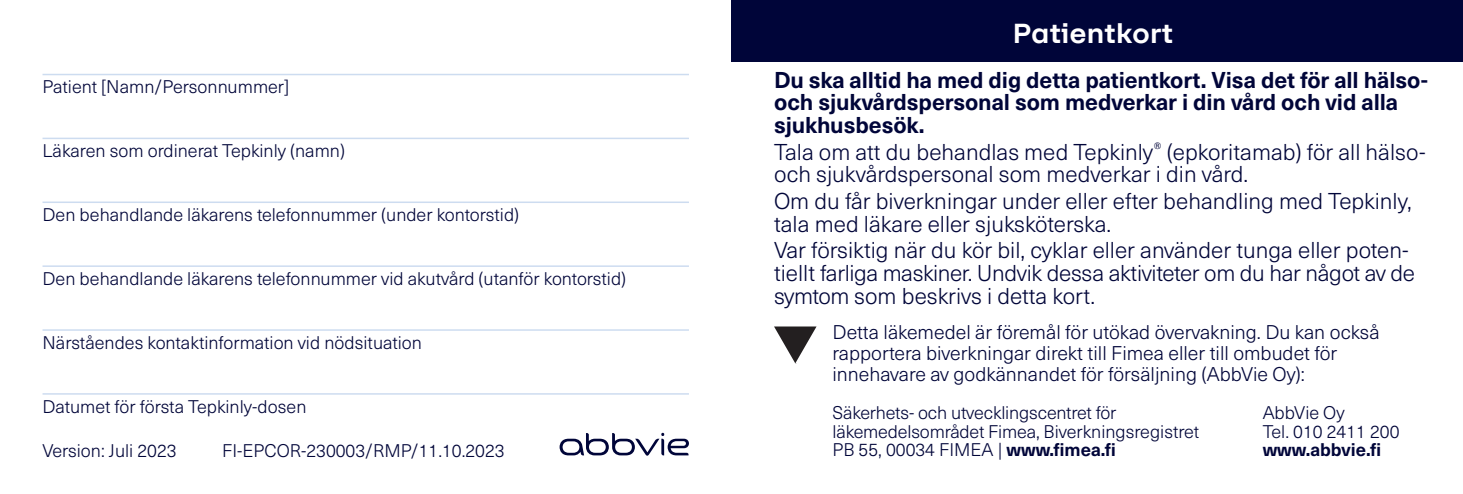
<style>
.page{position:relative;width:1463px;height:494px;background:#fff}
.page>*{position:absolute;margin:0;border:0;box-sizing:border-box;transform-origin:0 0}
.t1{font:700 30px "F37 Lineca";color:#fff}
.t2{font:300 22.5px/22.5px "Neue Haas Unica Pro";color:#000539}
.t3{font:700 22.5px/22.5px "Neue Haas Unica Pro";letter-spacing:-.005em;color:#000539}
.t4{font:300 19.5px/21px "Neue Haas Unica Pro";color:#000539}
.t5{font:300 18px/18.6px "Neue Haas Unica Pro";color:#000539}
.t6{font:700 18px "Neue Haas Unica Pro";color:#000539}
.s1{font-weight:700}
</style>
<div class="page">
<div style="left:731px;top:0;width:732px;height:62px;background:#000539"></div>
<svg style="left:774px;top:326px;width:42px;height:37px"></svg>
<svg style="left:559px;top:432px;width:130px;height:23px"></svg>
<hr style="left:43px;top:74px;width:646px;height:1px;background:#cddcf0">
<hr style="left:43px;top:137px;width:646px;height:2px;background:#cddcf0">
<hr style="left:43px;top:201px;width:646px;height:2px;background:#cddcf0">
<hr style="left:43px;top:265px;width:646px;height:1px;background:#cddcf0">
<hr style="left:43px;top:329px;width:646px;height:1px;background:#cddcf0">
<hr style="left:43px;top:393px;width:646px;height:1px;background:#cddcf0">
<p class="t5" style="left:43px;top:77px;width:248px">Patient [Namn/Personnummer]</p>
<p class="t5" style="left:43px;top:141px;width:304px">Läkaren som ordinerat Tepkinly (namn)</p>
<p class="t5" style="left:43px;top:205px;width:478px">Den behandlande läkarens telefonnummer (under kontorstid)</p>
<p class="t5" style="left:43px;top:269px;width:585px">Den behandlande läkarens telefonnummer vid akutvård (utanför kontorstid)</p>
<p class="t5" style="left:43px;top:333px;width:381px">Närståendes kontaktinformation vid nödsituation</p>
<p class="t5" style="left:43px;top:397px;width:265px">Datumet för första Tepkinly-dosen</p>
<p class="t5" style="left:43px;top:441px;width:136px">Version: Juli 2023</p>
<p class="t5" style="left:222px;top:441px;width:284px">FI-EPCOR-230003/RMP/11.10.2023</p>
<h1 class="t1" style="left:1012px;top:15px;width:162px">Patientkort</h1>
<p class="t3" style="left:774px;top:69px;width:655px">Du ska alltid ha med dig detta patientkort. Visa det för all hälso&shy;och sjukvårdspersonal som medverkar i din vård och vid alla sjukhusbesök.</p>
<p class="t2" style="left:774px;top:141px;width:653px">Tala om att du behandlas med Tepkinly<sup>®</sup> (epkoritamab) för all hälso&shy;och sjukvårdspersonal som medverkar i din vård.</p>
<p class="t2" style="left:774px;top:190px;width:639px">Om du får biverkningar under eller efter behandling med Tepkinly, tala med läkare eller sjuksköterska.</p>
<p class="t2" style="left:774px;top:239px;width:642px">Var försiktig när du kör bil, cyklar eller använder tunga eller poten&shy;tiellt farliga maskiner. Undvik dessa aktiviteter om du har något av de symtom som beskrivs i detta kort.</p>
<p class="t4" style="left:832px;top:322px;width:548px">Detta läkemedel är föremål för utökad övervakning. Du kan också rapportera biverkningar direkt till Fimea eller till ombudet för innehavare av godkännandet för försäljning (AbbVie Oy):</p>
<p class="t5" style="left:832px;top:403px;width:368px">Säkerhets- och utvecklingscentret för läkemedelsområdet Fimea, Biverkningsregistret<br>PB 55, 00034 FIMEA | <span class="s1">www.fimea.fi</span></p>
<p class="t5" style="left:1262px;top:403px;width:138px">AbbVie Oy<br>Tel. 010 2411 200</p>
<p class="t6" style="left:1262px;top:438px;width:120px">www.abbvie.fi</p>
</div>
